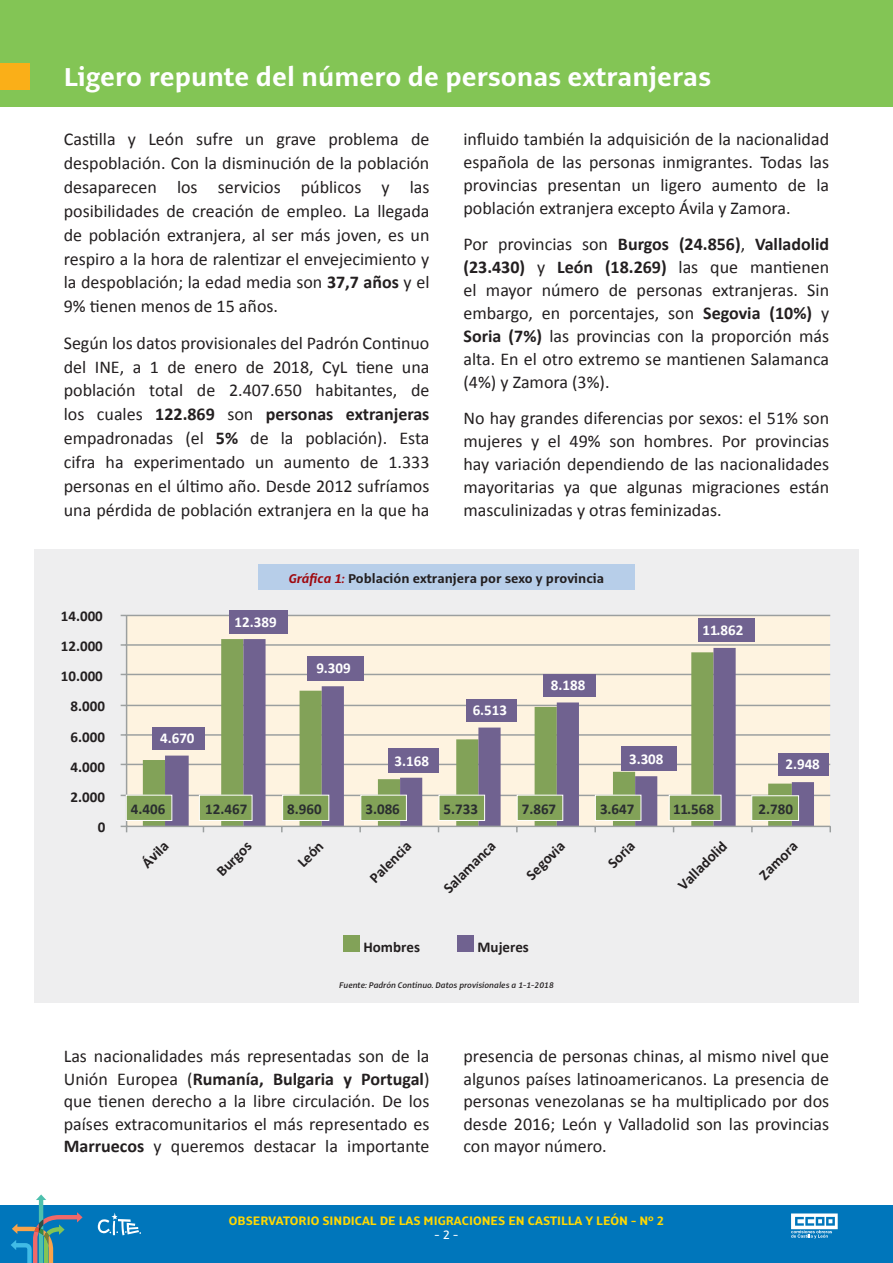
<style>
.page{position:relative;width:893px;height:1263px;background:#fff}
.page>*{position:absolute;margin:0;border:0;box-sizing:border-box;transform-origin:0 0}
.t1{font:700 28.5px "Alto Pro";color:#fff}
.t2{font:18px/23.9px "Calibri";color:#231f20;text-align:justify}
.t3{font:700 15px "Calibri";color:#231f20}
.t4{font:700 15px "Calibri";color:#2a2e30}
.t5{font:700 15px "Calibri";color:#fff}
.t6{font:700 14.1px "Alto Pro";color:#231f20}
.t7{font:700 13.5px "Alto Pro";color:#ffd801}
.t8{font:500 13.5px "Alto Pro";color:#fff}
.t9{font:italic 600 9px "Alto Pro";color:#231f20}
.s1{font-weight:700}
.s2{font-style:italic;color:#9f080e}
</style>
<div class="page">
<div style="left:0;top:1205px;width:893px;height:58px;background:#0076bb"></div>
<svg style="left:11px;top:1194px;width:72px;height:69px"></svg>
<svg style="left:791px;top:1213px;width:47px;height:25px"></svg>
<svg style="left:98px;top:1212px;width:43px;height:23px"></svg>
<div style="left:34px;top:549px;width:824px;height:453px;background:#eeeeef"></div>
<div style="left:0;top:0;width:893px;height:106px;background:#83c555"></div>
<div style="left:0;top:64px;width:30px;height:26px;background:#faaf18"></div>
<div style="left:258px;top:564px;width:377px;height:26px;background:#b7cee9"></div>
<div style="left:127px;top:615px;width:703px;height:211px;background:#fef3e0"></div>
<hr style="left:127px;top:615px;width:703px;height:1px;background:#9b9f9f">
<hr style="left:127px;top:644px;width:703px;height:2px;background:#9b9f9f">
<hr style="left:127px;top:674px;width:703px;height:1px;background:#9b9f9f">
<hr style="left:127px;top:705px;width:703px;height:1px;background:#9b9f9f">
<hr style="left:127px;top:734px;width:703px;height:2px;background:#9b9f9f">
<hr style="left:127px;top:764px;width:703px;height:1px;background:#9b9f9f">
<hr style="left:127px;top:795px;width:703px;height:1px;background:#9b9f9f">
<svg style="left:143px;top:644px;width:22px;height:182px"></svg>
<svg style="left:165px;top:639px;width:649px;height:187px"></svg>
<hr style="left:126px;top:615px;width:1px;height:211px;background:#9b9f9f">
<hr style="left:127px;top:826px;width:703px;height:1px;background:#9b9f9f">
<svg style="left:121px;top:826px;width:6px;height:6px"></svg>
<div style="left:126px;top:795px;width:46px;height:26px;background:#82a258;border:1px solid #fff"></div>
<div style="left:199px;top:795px;width:53px;height:26px;background:#82a258;border:1px solid #fff"></div>
<div style="left:282px;top:795px;width:47px;height:26px;background:#82a258;border:1px solid #fff"></div>
<div style="left:360px;top:795px;width:47px;height:26px;background:#82a258;border:1px solid #fff"></div>
<div style="left:439px;top:795px;width:46px;height:26px;background:#82a258;border:1px solid #fff"></div>
<div style="left:517px;top:795px;width:46px;height:26px;background:#82a258;border:1px solid #fff"></div>
<div style="left:595px;top:795px;width:46px;height:26px;background:#82a258;border:1px solid #fff"></div>
<div style="left:669px;top:795px;width:52px;height:26px;background:#82a258;border:1px solid #fff"></div>
<div style="left:751px;top:795px;width:48px;height:26px;background:#82a258;border:1px solid #fff"></div>
<div style="left:153px;top:727px;width:52px;height:23px;background:#706290"></div>
<div style="left:229px;top:610px;width:58px;height:24px;background:#706290"></div>
<div style="left:307px;top:656px;width:57px;height:24px;background:#706290"></div>
<div style="left:388px;top:749px;width:51px;height:24px;background:#706290"></div>
<div style="left:466px;top:699px;width:51px;height:23px;background:#706290"></div>
<div style="left:544px;top:674px;width:52px;height:23px;background:#706290"></div>
<div style="left:621px;top:746px;width:56px;height:25px;background:#706290"></div>
<div style="left:698px;top:618px;width:57px;height:24px;background:#706290"></div>
<div style="left:778px;top:753px;width:51px;height:23px;background:#706290"></div>
<div style="left:343px;top:935px;width:16px;height:16px;background:#82a258"></div>
<div style="left:457px;top:935px;width:16px;height:16px;background:#706290"></div>
<h1 class="t1" style="left:64px;top:59px;width:649px">Ligero repunte del número de personas extranjeras</h1>
<p class="t2" style="left:64px;top:127px;width:367px">Castilla y León sufre un grave problema de despoblación. Con la disminución de la población desaparecen los servicios públicos y las posibilidades de creación de empleo. La llegada de población extranjera, al ser más joven, es un respiro a la hora de ralentizar el envejecimiento y la despoblación; la edad media son <span class="s1">37,7 años</span> y el 9% tienen menos de 15 años.</p>
<p class="t2" style="left:64px;top:330px;width:367px">Según los datos provisionales del Padrón Continuo del INE, a 1 de enero de 2018, CyL tiene una población total de 2.407.650 habitantes, de los cuales <span class="s1">122.869</span> son <span class="s1">personas extranjeras </span>empadronadas (el <span class="s1">5%</span> de la población). Esta cifra ha experimentado un aumento de 1.333 personas en el último año. Desde 2012 sufríamos una pérdida de población extranjera en la que ha</p>
<p class="t2" style="left:463px;top:127px;width:367px;line-height:23px">influido también la adquisición de la nacionalidad española de las personas inmigrantes. Todas las provincias presentan un ligero aumento de la población extranjera excepto Ávila y Zamora.</p>
<p class="t2" style="left:463px;top:232px;width:367px;line-height:23px">Por provincias son <span class="s1">Burgos (24.856)</span>, <span class="s1">Valladolid (23.430)</span> y <span class="s1">León (18.269)</span> las que mantienen el mayor número de personas extranjeras. Sin embargo, en porcentajes, son <span class="s1">Segovia (10%)</span> y <span class="s1">Soria (7%)</span> las provincias con la proporción más alta. En el otro extremo se mantienen Salamanca (4%) y Zamora (3%).</p>
<p class="t2" style="left:463px;top:405px;width:367px;line-height:23px">No hay grandes diferencias por sexos: el 51% son mujeres y el 49% son hombres. Por provincias hay variación dependiendo de las nacionalidades mayoritarias ya que algunas migraciones están masculinizadas y otras feminizadas.</p>
<p class="t3" style="left:61px;top:606px;width:44px">14.000</p>
<p class="t3" style="left:61px;top:637px;width:44px">12.000</p>
<p class="t3" style="left:61px;top:667px;width:44px">10.000</p>
<p class="t3" style="left:71px;top:697px;width:36px">8.000</p>
<p class="t3" style="left:71px;top:727px;width:36px">6.000</p>
<p class="t3" style="left:71px;top:757px;width:36px">4.000</p>
<p class="t3" style="left:71px;top:788px;width:36px">2.000</p>
<p class="t3" style="left:98px;top:818px;width:9px">0</p>
<p class="t5" style="left:160px;top:729px;width:36px">4.670</p>
<p class="t5" style="left:235px;top:613px;width:44px">12.389</p>
<p class="t6" style="left:289px;top:569px;width:317px"><span class="s2">Gráfica 1:</span> Población extranjera por sexo y provincia</p>
<p class="t5" style="left:316px;top:659px;width:36px">9.309</p>
<p class="t5" style="left:473px;top:701px;width:36px">6.513</p>
<p class="t5" style="left:551px;top:676px;width:36px">8.188</p>
<p class="t5" style="left:394px;top:751px;width:36px">3.168</p>
<p class="t5" style="left:629px;top:749px;width:36px">3.308</p>
<p class="t5" style="left:702px;top:621px;width:42px">11.862</p>
<p class="t5" style="left:785px;top:755px;width:36px">2.948</p>
<p class="t4" style="left:131px;top:799px;width:36px">4.406</p>
<p class="t4" style="left:205px;top:799px;width:44px">12.467</p>
<p class="t4" style="left:287px;top:799px;width:36px">8.960</p>
<p class="t4" style="left:365px;top:799px;width:36px">3.086</p>
<p class="t4" style="left:444px;top:799px;width:36px">5.733</p>
<p class="t4" style="left:522px;top:799px;width:36px">7.867</p>
<p class="t4" style="left:600px;top:799px;width:36px">3.647</p>
<p class="t4" style="left:673px;top:799px;width:42px">11.568</p>
<p class="t4" style="left:758px;top:799px;width:36px">2.780</p>
<p class="t3" style="left:138px;top:859px;width:32px;rotate:-45deg">Ávila</p>
<p class="t3" style="left:212px;top:867px;width:44px;rotate:-45deg">Burgos</p>
<p class="t3" style="left:439px;top:884px;width:68px;rotate:-45deg">Salamanca</p>
<p class="t3" style="left:522px;top:871px;width:50px;rotate:-45deg">Segovia</p>
<p class="t3" style="left:604px;top:859px;width:33px;rotate:-45deg">Soria</p>
<p class="t3" style="left:674px;top:881px;width:64px;rotate:-45deg">Valladolid</p>
<p class="t3" style="left:755px;top:870px;width:49px;rotate:-45deg">Zamora</p>
<p class="t3" style="left:293px;top:858px;width:32px;rotate:-45deg">León</p>
<p class="t3" style="left:365px;top:873px;width:54px;rotate:-45deg">Palencia</p>
<p class="t3" style="left:363px;top:938px;width:58px">Hombres</p>
<p class="t3" style="left:477px;top:938px;width:53px">Mujeres</p>
<p class="t9" style="left:339px;top:980px;width:216px">Fuente: Padrón Continuo. Datos provisionales a 1-1-2018</p>
<p class="t2" style="left:64px;top:1044px;width:367px;line-height:22.5px">Las nacionalidades más representadas son de la Unión Europea (<span class="s1">Rumanía, Bulgaria y Portugal</span>) que tienen derecho a la libre circulación. De los países extracomunitarios el más representado es <span class="s1">Marruecos</span> y queremos destacar la importante</p>
<p class="t2" style="left:463px;top:1044px;width:367px;line-height:22.5px">presencia de personas chinas, al mismo nivel que algunos países latinoamericanos. La presencia de personas venezolanas se ha multiplicado por dos desde 2016; León y Valladolid son las provincias con mayor número.</p>
<p class="t7" style="left:229px;top:1212px;width:437px">OBSERVATORIO SINDICAL DE LAS MIGRACIONES EN CASTILLA Y LEÓN - Nº 2</p>
<p class="t8" style="left:435px;top:1227px;width:25px">- 2 -</p>
</div>
